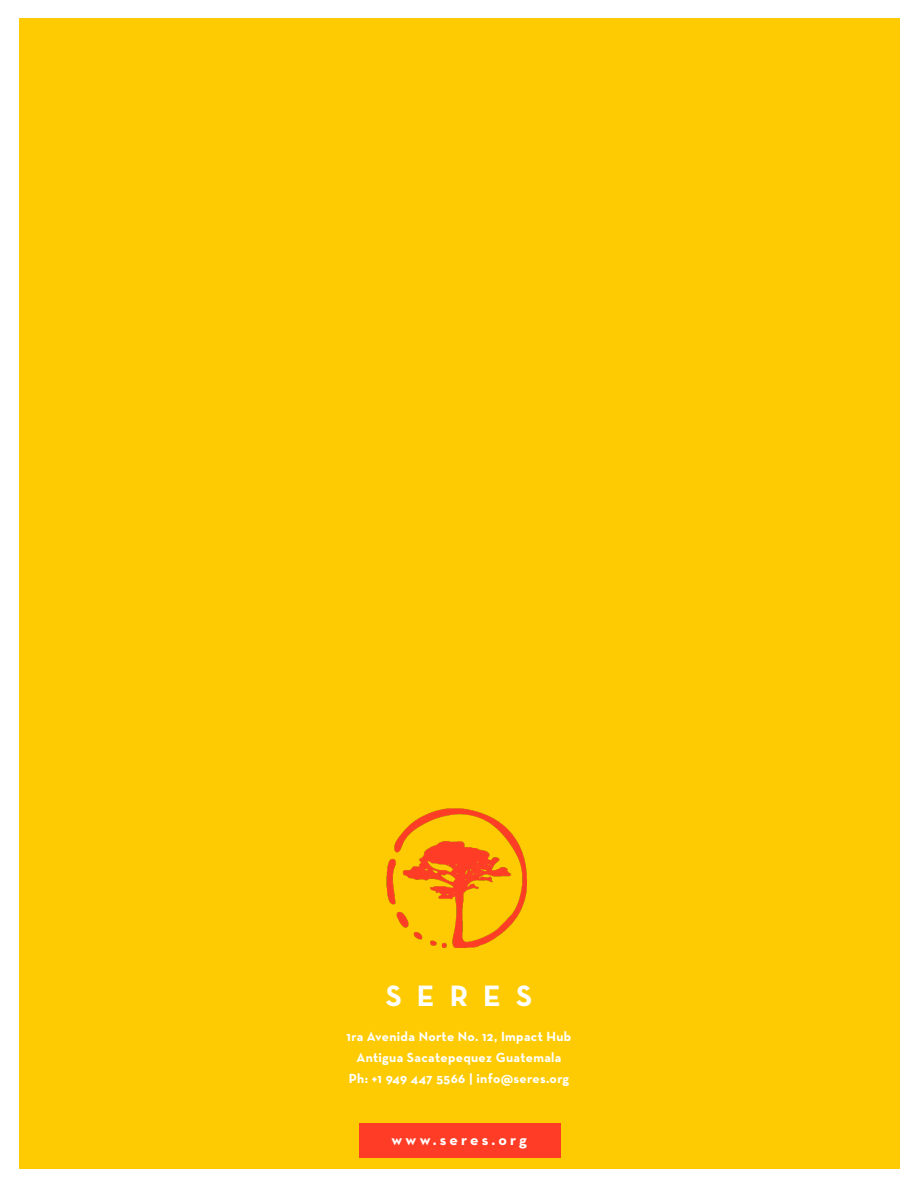
<style>
.page{position:relative;width:918px;height:1188px;background:#fff}
.page>*{position:absolute;margin:0;border:0;box-sizing:border-box;transform-origin:0 0}
.t1{font:700 30px "Neutra Text";letter-spacing:.5em;color:#fff}
.t2{font:700 15.75px "Neutra Text";letter-spacing:.2em;color:#fff}
.t3{font:700 13.5px/21px "Neutra Text";letter-spacing:.025em;color:#fff;text-align:center}
</style>
<div class="page">
<div style="left:20px;top:19px;width:880px;height:1150px;background:#fecb02"></div>
<img style="left:386px;top:808px;width:141px;height:140px">
<div style="left:359px;top:1124px;width:202px;height:34px;background:#ff3d26"></div>
<h1 class="t1" style="left:386px;top:978px;width:148px">SERES</h1>
<p class="t3" style="left:347px;top:1026px;width:226px">1ra Avenida Norte No. 12, Impact Hub<br>Antigua Sacatepequez Guatemala<br>Ph: +1 949 447 5566 | info@seres.org</p>
<p class="t2" style="left:392px;top:1130px;width:137px">www.seres.org</p>
</div>
